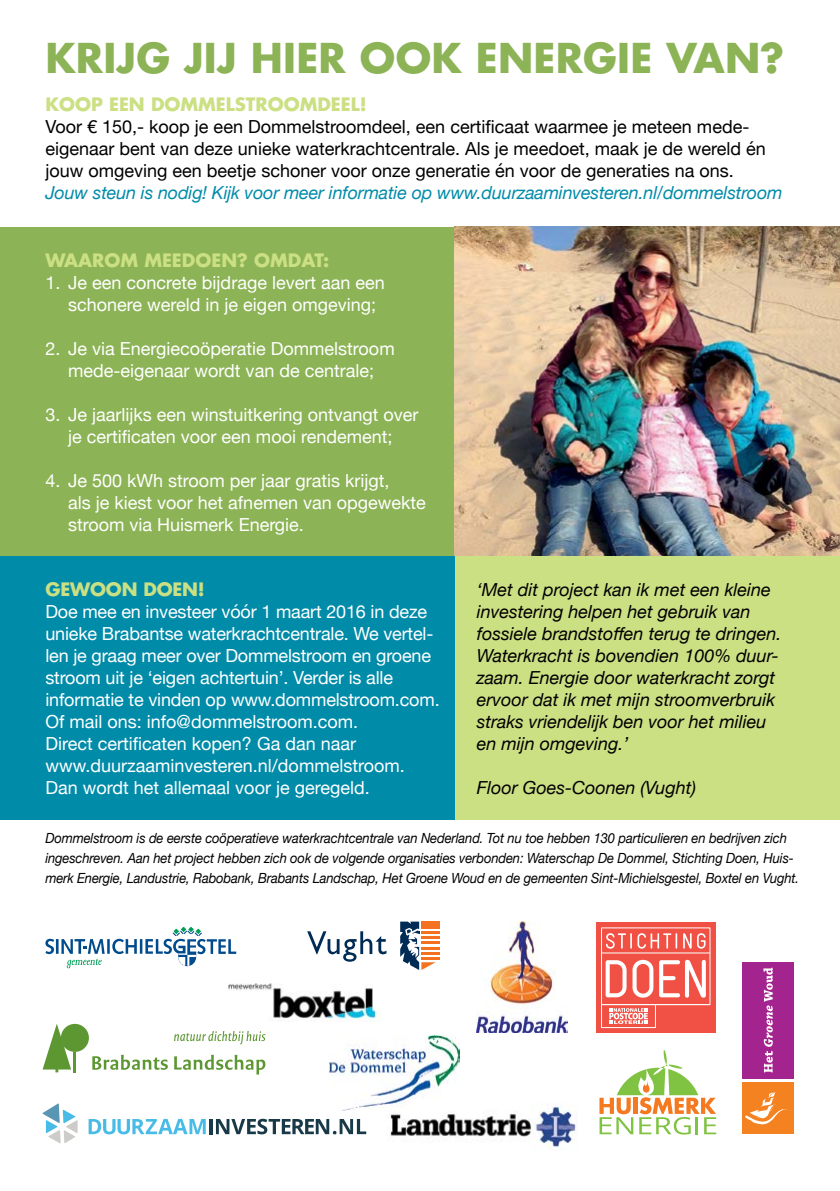
<style>
.page{position:relative;width:840px;height:1191px;background:#fff}
.page>*{position:absolute;margin:0;border:0;box-sizing:border-box;transform-origin:0 0}
.t1{font:700 40px "Futura Std";letter-spacing:.005em;color:#8cb355}
.t2{font:18px/22px "Helvetica Neue";color:#fff}
.t3{font:italic 18px/22px "Helvetica Neue";color:#000}
.t4{font:18px/22px "Helvetica Neue";color:#000}
.t5{font:italic 18px "Helvetica Neue";letter-spacing:-.01em;color:#008ba9}
.t6{font:700 18px "Futura Std";color:#cbdf83}
.t7{font:italic 14px/20px "Helvetica Neue";letter-spacing:-.01em;color:#000;scale:.93 1}
</style>
<div class="page">
<div style="left:454px;top:556px;width:385px;height:263px;background:#cbdf83"></div>
<div style="left:0;top:227px;width:454px;height:329px;background:#8cb355"></div>
<svg style="left:89px;top:1119px;width:117px;height:15px"></svg>
<hr style="left:209px;top:1119px;width:4px;height:15px;background:#183948">
<svg style="left:43px;top:1103px;width:35px;height:40px"></svg>
<svg style="left:216px;top:1118px;width:150px;height:16px"></svg>
<svg style="left:599px;top:1050px;width:116px;height:84px"></svg>
<img style="left:389px;top:1105px;width:188px;height:44px">
<div style="left:0;top:556px;width:454px;height:263px;background:#008ba9"></div>
<div style="left:741px;top:1082px;width:52px;height:52px;background:#f58220"></div>
<svg style="left:745px;top:1092px;width:46px;height:32px"></svg>
<div style="left:741px;top:962px;width:52px;height:116px;background:#a3238f"></div>
<svg style="left:763px;top:967px;width:9px;height:105px"></svg>
<img style="left:454px;top:227px;width:385px;height:329px">
<img style="left:476px;top:921px;width:91px;height:111px">
<img style="left:228px;top:983px;width:151px;height:39px">
<svg style="left:307px;top:931px;width:79px;height:30px"></svg>
<svg style="left:400px;top:921px;width:40px;height:49px"></svg>
<svg style="left:92px;top:1054px;width:76px;height:15px"></svg>
<svg style="left:174px;top:1054px;width:91px;height:20px"></svg>
<hr style="left:73px;top:1051px;width:3px;height:21px;background:#5d9732">
<div style="left:61px;top:1024px;width:28px;height:28px;background:#5d9732;border-radius:50%"></div>
<svg style="left:43px;top:1024px;width:28px;height:48px"></svg>
<svg style="left:174px;top:1031px;width:91px;height:13px"></svg>
<div style="left:595px;top:922px;width:120px;height:111px;background:#f05144"></div>
<hr style="left:601px;top:952px;width:108px;height:1px;background:#fff">
<div style="left:601px;top:927px;width:109px;height:78px;border:1px solid #fff"></div>
<div style="left:601px;top:1004px;width:54px;height:24px;border:1px solid #fff"></div>
<svg style="left:609px;top:1008px;width:38px;height:16px"></svg>
<svg style="left:605px;top:960px;width:21px;height:37px"></svg>
<svg style="left:632px;top:960px;width:73px;height:37px"></svg>
<svg style="left:606px;top:933px;width:25px;height:15px"></svg>
<svg style="left:637px;top:933px;width:39px;height:15px"></svg>
<svg style="left:683px;top:933px;width:22px;height:15px"></svg>
<hr style="left:107px;top:939px;width:3px;height:14px;background:#004b8d">
<svg style="left:112px;top:926px;width:124px;height:40px"></svg>
<svg style="left:45px;top:938px;width:9px;height:16px"></svg>
<hr style="left:56px;top:939px;width:3px;height:14px;background:#004b8d">
<svg style="left:61px;top:939px;width:44px;height:29px"></svg>
<img style="left:329px;top:1035px;width:130px;height:75px">
<h1 class="t1" style="left:45px;top:31px;width:740px">KRIJG JIJ HIER OOK ENERGIE VAN?</h1>
<p class="t6" style="left:45px;top:92px;width:322px">KOOP EEN DOMMELSTROOMDEEL!</p>
<p class="t4" style="left:45px;top:117px;width:721px">Voor € 150,- koop je een Dommelstroomdeel, een certificaat waarmee je meteen mede&shy;eigenaar bent van deze unieke waterkrachtcentrale. Als je meedoet, maak je de wereld én jouw omgeving een beetje schoner voor onze generatie én voor de generaties na ons.</p>
<p class="t5" style="left:45px;top:180px;width:738px">Jouw steun is nodig! Kijk voor meer informatie op www.duurzaaminvesteren.nl/dommelstroom</p>
<p class="t6" style="left:45px;top:248px;width:285px">WAAROM MEEDOEN? OMDAT:</p>
<p class="t2" style="left:68px;top:272px;width:318px;text-indent:-23px">1. Je een concrete bijdrage levert aan een schonere wereld in je eigen omgeving;</p>
<p class="t2" style="left:45px;top:338px;width:350px;text-align:center">2. Je via Energiecoöperatie Dommelstroom mede-eigenaar wordt van de centrale;</p>
<p class="t2" style="left:45px;top:404px;width:374px;text-align:center">3. Je jaarlijks een winstuitkering ontvangt over je certificaten voor een mooi rendement;</p>
<p class="t2" style="left:68px;top:470px;width:359px;text-indent:-23px">4. Je 500 kWh stroom per jaar gratis krijgt,<br>als je kiest voor het afnemen van opgewekte stroom via Huismerk Energie.</p>
<p class="t6" style="left:45px;top:577px;width:161px">GEWOON DOEN!</p>
<p class="t2" style="left:45px;top:601px;width:395px">Doe mee en investeer vóór 1 maart 2016 in deze unieke Brabantse waterkrachtcentrale. We vertel&shy;len je graag meer over Dommelstroom en groene stroom uit je ‘eigen achtertuin’. Verder is alle informatie te vinden op www.dommelstroom.com.<br>Of mail ons: info@dommelstroom.com.<br>Direct certificaten kopen? Ga dan naar www.duurzaaminvesteren.nl/dommelstroom.<br>Dan wordt het allemaal voor je geregeld.</p>
<p class="t3" style="left:476px;top:579px;width:306px">‘Met dit project kan ik met een kleine investering helpen het gebruik van fossiele brandstoffen terug te dringen.<br>Waterkracht is bovendien 100% duur&shy;zaam. Energie door waterkracht zorgt ervoor dat ik met mijn stroomverbruik straks vriendelijk ben voor het milieu en mijn omgeving.’</p>
<p class="t3" style="left:476px;top:777px;width:221px">Floor Goes-Coonen (Vught)</p>
<p class="t7" style="left:45px;top:829px;width:811px">Dommelstroom is de eerste coöperatieve waterkrachtcentrale van Nederland. Tot nu toe hebben 130 particulieren en bedrijven zich ingeschreven. Aan het project hebben zich ook de volgende organisaties verbonden: Waterschap De Dommel, Stichting Doen, Huis&shy;merk Energie, Landustrie, Rabobank, Brabants Landschap, Het Groene Woud en de gemeenten Sint-Michielsgestel, Boxtel en Vught.</p>
</div>
